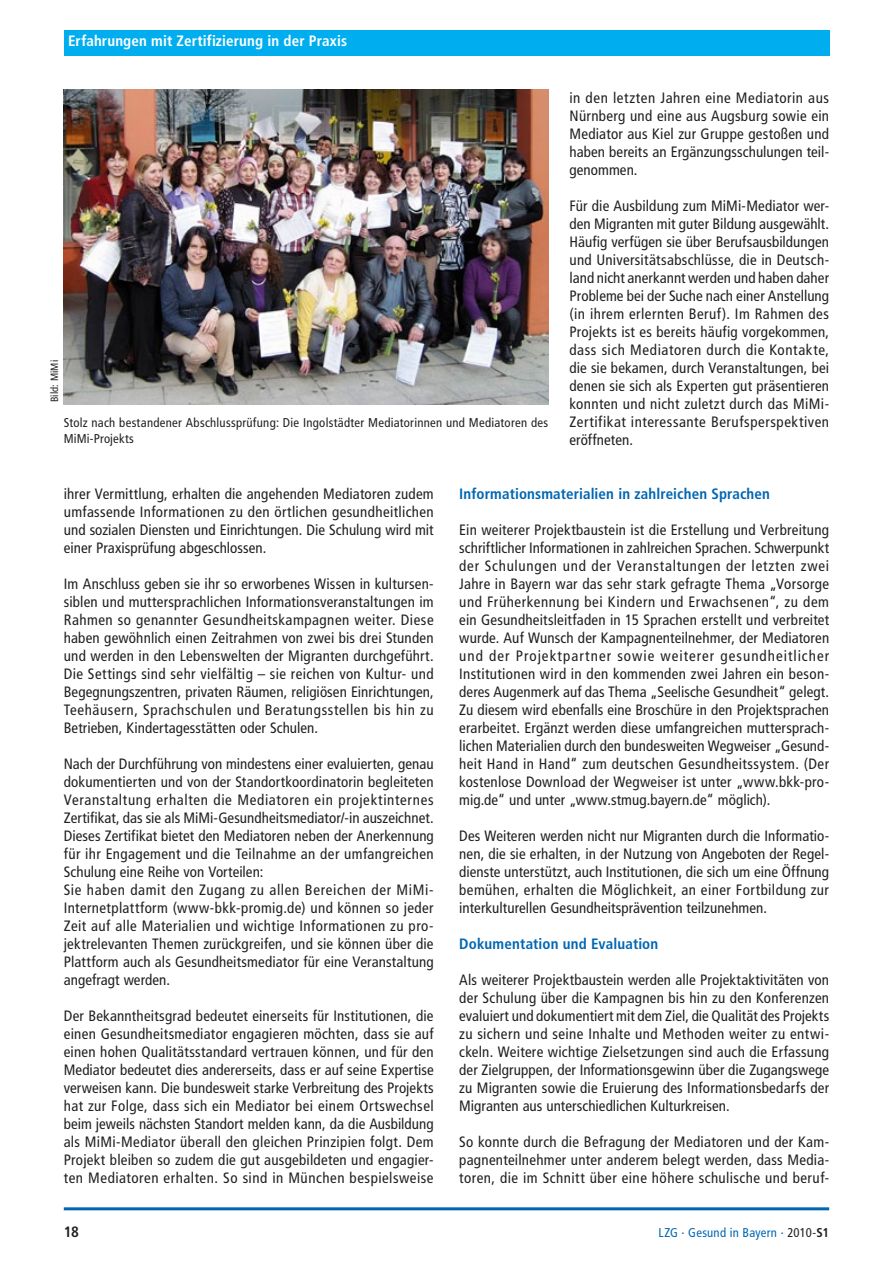
<style>
.page{position:relative;width:893px;height:1263px;background:#fff}
.page>*{position:absolute;margin:0;border:0;box-sizing:border-box;transform-origin:0 0}
.t1{font:condensed 15px/18px "Frutiger LT";letter-spacing:.01em;color:#231f20;text-align:justify}
.t2{font:700 condensed 15px "Frutiger LT";letter-spacing:.01em;color:#0166b3}
.t3{font:700 condensed 15px "Frutiger LT";letter-spacing:.01em;color:#fff}
.t4{font:700 condensed 15px "Frutiger LT";color:#231f20}
.t5{font:condensed 12.75px/15.8px "Frutiger LT";letter-spacing:.02em;color:#231f20}
.t6{font:condensed 12.75px "Frutiger LT";letter-spacing:.02em;color:#0166b3}
.t7{font:condensed 10.5px "Frutiger LT";letter-spacing:.015em;color:#231f20}
.s1{color:#231f20}
.s2{font-weight:700;color:#231f20}
</style>
<div class="page">
<hr style="left:64px;top:1207px;width:765px;height:3px;background:#0166b3">
<div style="left:64px;top:30px;width:765px;height:25px;background:#00aeef"></div>
<img style="left:64px;top:89px;width:484px;height:316px">
<p class="t3" style="left:68px;top:32px;width:281px">Erfahrungen mit Zertifizierung in der Praxis</p>
<p class="t7" style="left:48px;top:402px;width:44px;rotate:-90deg">Bild: MiMi</p>
<p class="t5" style="left:64px;top:415px;width:486px">Stolz nach bestandener Abschlussprüfung: Die Ingolstädter Mediatorinnen und Mediatoren des<br>MiMi-Projekts</p>
<p class="t1" style="left:569px;top:89px;width:261px">in den letzten Jahren eine Mediatorin aus Nürnberg und eine aus Augsburg sowie ein Mediator aus Kiel zur Gruppe gestoßen und haben bereits an Ergänzungsschulungen teil&shy;genommen.</p>
<p class="t1" style="left:569px;top:197px;width:261px">Für die Ausbildung zum MiMi-Mediator wer&shy;den Migranten mit guter Bildung ausgewählt.<br>Häufig verfügen sie über Berufsausbildungen und Universitätsabschlüsse, die in Deutsch&shy;land nicht anerkannt werden und haben daher Probleme bei der Suche nach einer Anstellung (in ihrem erlernten Beruf). Im Rahmen des Projekts ist es bereits häufig vorgekommen, dass sich Mediatoren durch die Kontakte, die sie bekamen, durch Veranstaltungen, bei denen sie sich als Experten gut präsentieren konnten und nicht zuletzt durch das MiMi-Zertifikat interessante Berufsperspektiven eröffneten.</p>
<p class="t1" style="left:64px;top:485px;width:371px">ihrer Vermittlung, erhalten die angehenden Mediatoren zudem umfassende Informationen zu den örtlichen gesundheitlichen und sozialen Diensten und Einrichtungen. Die Schulung wird mit einer Praxisprüfung abgeschlossen.</p>
<p class="t1" style="left:64px;top:575px;width:371px">Im Anschluss geben sie ihr so erworbenes Wissen in kultursen&shy;siblen und muttersprachlichen Informationsveranstaltungen im Rahmen so genannter Gesundheitskampagnen weiter. Diese haben gewöhnlich einen Zeitrahmen von zwei bis drei Stunden und werden in den Lebenswelten der Migranten durchgeführt.<br>Die Settings sind sehr vielfältig – sie reichen von Kultur- und Begegnungszentren, privaten Räumen, religiösen Einrichtungen, Teehäusern, Sprachschulen und Beratungsstellen bis hin zu Betrieben, Kindertagesstätten oder Schulen.</p>
<p class="t1" style="left:64px;top:755px;width:372px;text-align:left">Nach der Durchführung von mindestens einer evaluierten, genau dokumentierten und von der Standortkoordinatorin begleiteten Veranstaltung erhalten die Mediatoren ein projektinternes Zertifikat, das sie als MiMi-Gesundheitsmediator/-in auszeichnet.<br>Dieses Zertifikat bietet den Mediatoren neben der Anerkennung für ihr Engagement und die Teilnahme an der umfangreichen Schulung eine Reihe von Vorteilen:<br>Sie haben damit den Zugang zu allen Bereichen der MiMi-Internetplattform (www-bkk-promig.de) und können so jeder Zeit auf alle Materialien und wichtige Informationen zu pro&shy;jektrelevanten Themen zurückgreifen, und sie können über die Plattform auch als Gesundheitsmediator für eine Veranstaltung angefragt werden.</p>
<p class="t1" style="left:64px;top:1007px;width:371px">Der Bekanntheitsgrad bedeutet einerseits für Institutionen, die einen Gesundheitsmediator engagieren möchten, dass sie auf einen hohen Qualitätsstandard vertrauen können, und für den Mediator bedeutet dies andererseits, dass er auf seine Expertise verweisen kann. Die bundesweit starke Verbreitung des Projekts hat zur Folge, dass sich ein Mediator bei einem Ortswechsel beim jeweils nächsten Standort melden kann, da die Ausbildung als MiMi-Mediator überall den gleichen Prinzipien folgt. Dem Projekt bleiben so zudem die gut ausgebildeten und engagier&shy;ten Mediatoren erhalten. So sind in München bespielsweise</p>
<p class="t2" style="left:459px;top:485px;width:312px">Informationsmaterialien in zahlreichen Sprachen</p>
<p class="t1" style="left:459px;top:521px;width:371px">Ein weiterer Projektbaustein ist die Erstellung und Verbreitung schriftlicher Informationen in zahlreichen Sprachen. Schwerpunkt der Schulungen und der Veranstaltungen der letzten zwei Jahre in Bayern war das sehr stark gefragte Thema „Vorsorge und Früherkennung bei Kindern und Erwachsenen“, zu dem ein Gesundheitsleitfaden in 15 Sprachen erstellt und verbreitet wurde. Auf Wunsch der Kampagnenteilnehmer, der Mediatoren und der Projektpartner sowie weiterer gesundheitlicher Institutionen wird in den kommenden zwei Jahren ein beson&shy;deres Augenmerk auf das Thema „Seelische Gesundheit“ gelegt.<br>Zu diesem wird ebenfalls eine Broschüre in den Projektsprachen erarbeitet. Ergänzt werden diese umfangreichen muttersprach&shy;lichen Materialien durch den bundesweiten Wegweiser „Gesund&shy;heit Hand in Hand“ zum deutschen Gesundheitssystem. (Der kostenlose Download der Wegweiser ist unter „www.bkk-pro&shy;mig.de“ und unter „www.stmug.bayern.de“ möglich).</p>
<p class="t1" style="left:459px;top:827px;width:371px">Des Weiteren werden nicht nur Migranten durch die Informatio&shy;nen, die sie erhalten, in der Nutzung von Angeboten der Regel&shy;dienste unterstützt, auch Institutionen, die sich um eine Öffnung bemühen, erhalten die Möglichkeit, an einer Fortbildung zur interkulturellen Gesundheitsprävention teilzunehmen.</p>
<p class="t2" style="left:459px;top:935px;width:201px">Dokumentation und Evaluation</p>
<p class="t1" style="left:459px;top:971px;width:371px">Als weiterer Projektbaustein werden alle Projektaktivitäten von der Schulung über die Kampagnen bis hin zu den Konferenzen evaluiert und dokumentiert mit dem Ziel, die Qualität des Projekts zu sichern und seine Inhalte und Methoden weiter zu entwi&shy;ckeln. Weitere wichtige Zielsetzungen sind auch die Erfassung der Zielgruppen, der Informationsgewinn über die Zugangswege zu Migranten sowie die Eruierung des Informationsbedarfs der Migranten aus unterschiedlichen Kulturkreisen.</p>
<p class="t1" style="left:459px;top:1133px;width:371px">So konnte durch die Befragung der Mediatoren und der Kam&shy;pagnenteilnehmer unter anderem belegt werden, dass Media&shy;toren, die im Schnitt über eine höhere schulische und beruf-</p>
<p class="t4" style="left:64px;top:1223px;width:17px">18</p>
<p class="t6" style="left:659px;top:1225px;width:172px">LZG · Gesund in Bayern · <span class="s1">2010-</span><span class="s2">S1</span></p>
</div>
